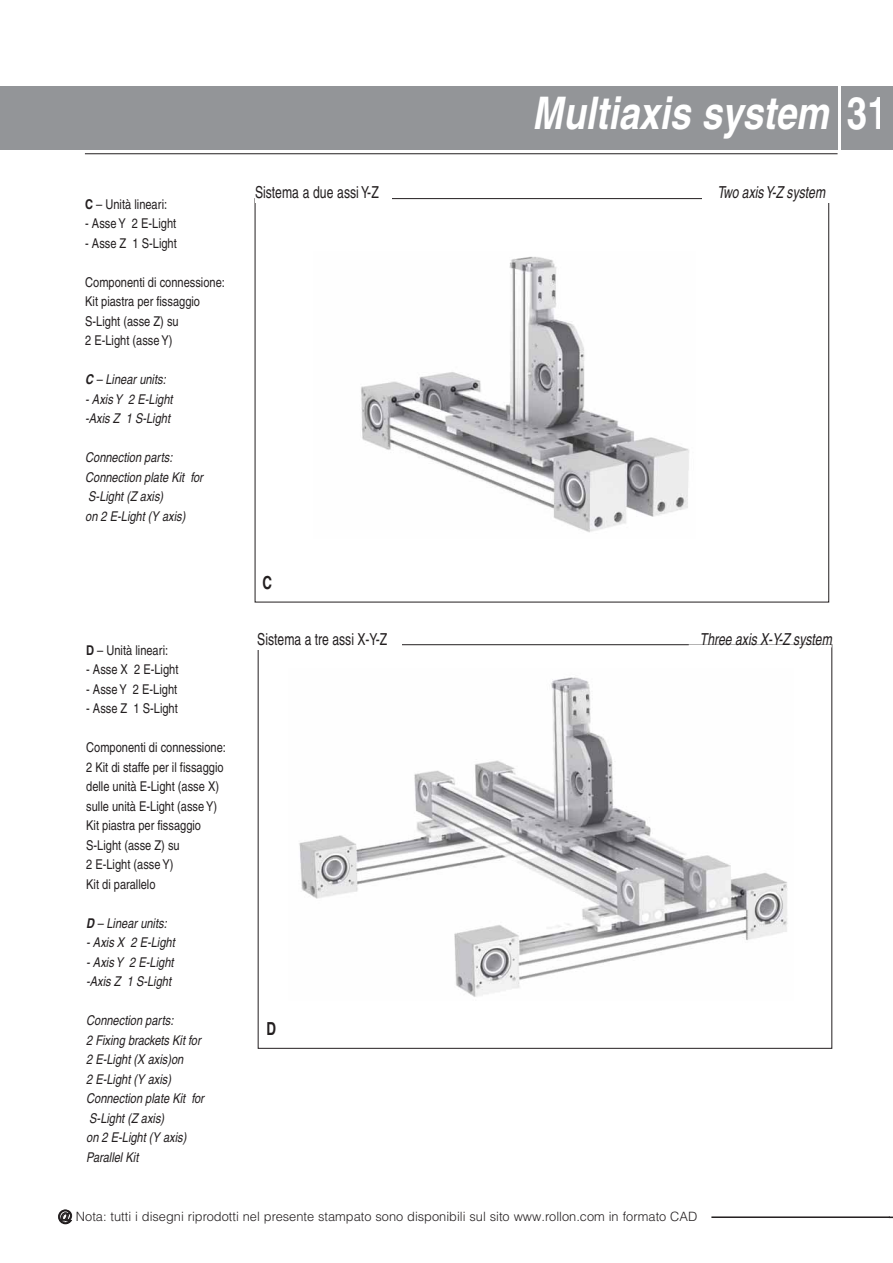
<style>
.page{position:relative;width:893px;height:1263px;background:#fff}
.page>*{position:absolute;margin:0;border:0;box-sizing:border-box;transform-origin:0 0}
.t1{font:italic 700 condensed 45px "Helvetica";color:#fff}
.t2{font:700 condensed 18px "Helvetica";color:#231f20;scale:.9 1}
.t3{font:condensed 16.5px "Helvetica";color:#231f20;scale:.9 1}
.t4{font:italic condensed 16.5px "Helvetica";color:#231f20;scale:.9 1}
.t5{font:condensed 13.5px/19.5px "Helvetica";color:#231f20}
.t6{font:italic condensed 13.5px/19.5px "Helvetica";color:#231f20}
.t7{font:300 12.75px "Helvetica";color:#231f20}
.s1{font-weight:700}
.s2{font-style:normal}
.s3{font-size:18.15px}
</style>
<div class="page">
<hr style="left:711px;top:1216px;width:179px;height:2px;background:#231f20">
<svg style="left:58px;top:1209px;width:14px;height:15px"></svg>
<hr style="left:85px;top:153px;width:753px;height:1px;background:#231f20">
<div style="left:842px;top:86px;width:51px;height:63px;background:#939598"></div>
<div style="left:0;top:86px;width:838px;height:63px;background:#939598"></div>
<img style="left:361px;top:256px;width:328px;height:277px">
<img style="left:299px;top:677px;width:489px;height:320px">
<p class="t5" style="left:85px;top:196px;width:84px"><span class="s1">C</span> – Unità lineari:</p>
<p class="t5" style="left:85px;top:215px;width:93px">- Asse Y 2 E-Light</p>
<p class="t5" style="left:85px;top:235px;width:93px">- Asse Z 1 S-Light</p>
<p class="t5" style="left:85px;top:274px;width:141px">Componenti di connessione:<br>Kit piastra per fissaggio<br>S-Light (asse Z) su<br>2 E-Light (asse Y)</p>
<p class="t6" style="left:85px;top:371px;width:82px"><span class="s1">C</span> – Linear units:</p>
<p class="t6" style="left:85px;top:391px;width:89px">- Axis Y 2 E-Light -Axis Z 1 S-Light</p>
<p class="t6" style="left:85px;top:449px;width:119px">Connection parts:<br>Connection plate Kit for<br>S-Light (Z axis)<br>on 2 E-Light (Y axis)</p>
<p class="t5" style="left:86px;top:642px;width:84px"><span class="s1">D</span> – Unità lineari:</p>
<p class="t5" style="left:86px;top:661px;width:94px">- Asse X 2 E-Light</p>
<p class="t5" style="left:86px;top:681px;width:93px">- Asse Y 2 E-Light</p>
<p class="t5" style="left:86px;top:700px;width:93px">- Asse Z 1 S-Light</p>
<p class="t5" style="left:86px;top:739px;width:141px">Componenti di connessione:<br>2 Kit di staffe per il fissaggio delle unità E-Light (asse X) sulle unità E-Light (asse Y)<br>Kit piastra per fissaggio<br>S-Light (asse Z) su<br>2 E-Light (asse Y)<br>Kit di parallelo</p>
<p class="t6" style="left:86px;top:915px;width:82px"><span class="s1">D</span> – Linear units:</p>
<p class="t6" style="left:86px;top:934px;width:90px">- Axis X 2 E-Light</p>
<p class="t6" style="left:86px;top:954px;width:89px">- Axis Y 2 E-Light -Axis Z 1 S-Light</p>
<p class="t6" style="left:86px;top:1012px;width:119px">Connection parts:<br>2 Fixing brackets Kit for<br>2 E-Light (X axis)on<br>2 E-Light (Y axis)<br>Connection plate Kit for<br>S-Light (Z axis)<br>on 2 E-Light (Y axis)<br>Parallel Kit</p>
<p class="t3" style="left:255px;top:186px;width:139px">Sistema a due assi Y-Z</p>
<h2 class="t2" style="left:262px;top:576px;width:12px">C</h2>
<h1 class="t1" style="left:532px;top:97px;width:357px">Multiaxis system <span class="s2">31</span></h1>
<p class="t4" style="left:717px;top:186px;width:121px">Two axis Y-Z system</p>
<p class="t3" style="left:257px;top:633px;width:146px">Sistema a tre assi X-Y-Z</p>
<p class="t4" style="left:700px;top:633px;width:148px">Three axis X-Y-Z system</p>
<h2 class="t2" style="left:267px;top:1022px;width:12px">D</h2>
<p class="t7" style="left:58px;top:1212px;width:641px"><span class="s3">@</span> Nota: tutti i disegni riprodotti nel presente stampato sono disponibili sul sito www.rollon.com in formato CAD</p>
</div>
